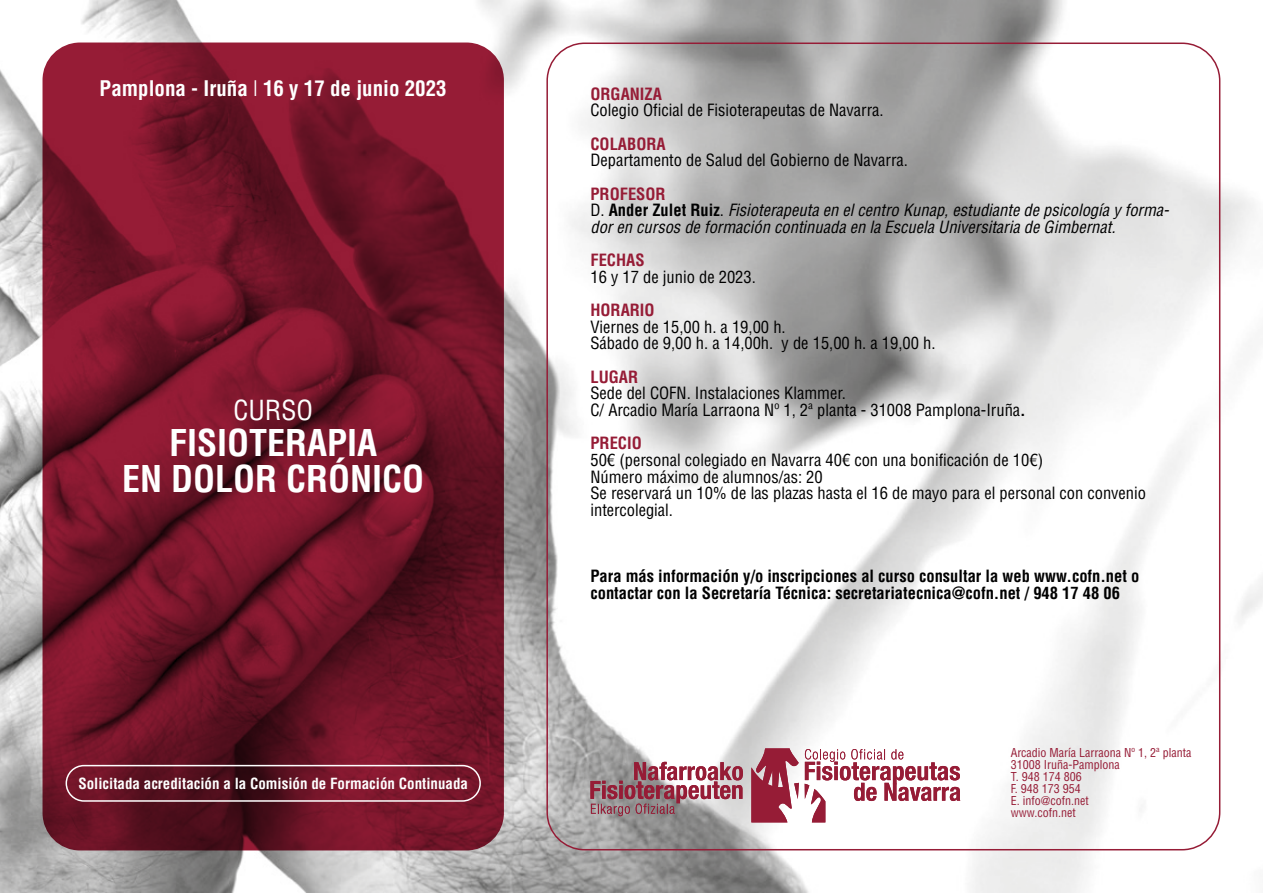
<style>
.page{position:relative;width:1263px;height:893px;background:#fff}
.page>*{position:absolute;margin:0;border:0;box-sizing:border-box;transform-origin:0 0}
.t1{font:700 condensed 36px/36px "Helvetica LT Std";color:#fff;text-align:center}
.t2{font:condensed 27px "Helvetica LT Std";color:#fff}
.t3{font:700 condensed 21px "Helvetica LT Std";color:#fff}
.t4{font:condensed 16.5px/16.5px "Helvetica LT Std";color:#000}
.t5{font:italic condensed 16.5px/16.5px "Helvetica LT Std";color:#000}
.t6{font:700 condensed 16.5px/16.5px "Helvetica LT Std";color:#000}
.t7{font:700 condensed 16.5px "Helvetica LT Std";color:#961c36}
.t8{font:700 condensed 15px "Helvetica LT Std";color:#fff}
.t9{font:condensed 12px/12px "Helvetica LT Std";color:#961c36}
.s1{font-weight:300}
.s2{font-weight:700;font-style:normal;color:#961c36}
.s3{font-style:normal}
.s4{font-weight:700;font-style:normal}
.s5{font-weight:700}
</style>
<div class="page">
<img style="left:0;top:0;width:1263px;height:893px">
<svg style="left:43px;top:43px;width:461px;height:807px;background:#731529"></svg>
<svg style="left:590px;top:748px;width:370px;height:74px"></svg>
<div style="left:66px;top:765px;width:415px;height:37px;border:2px solid #fff;border-radius:18px"></div>
<p class="t3" style="left:100px;top:75px;width:349px">Pamplona - Iruña <span class="s1">I</span> 16 y 17 de junio 2023</p>
<h2 class="t2" style="left:233px;top:393px;width:81px">CURSO</h2>
<h1 class="t1" style="left:122px;top:424px;width:304px">FISIOTERAPIA<br>EN DOLOR CRÓNICO</h1>
<p class="t8" style="left:78px;top:774px;width:391px">Solicitada acreditación a la Comisión de Formación Continuada</p>
<p class="t7" style="left:590px;top:84px;width:73px">ORGANIZA</p>
<p class="t4" style="left:590px;top:102px;width:295px">Colegio Oficial de Fisioterapeutas de Navarra.</p>
<p class="t7" style="left:590px;top:134px;width:77px">COLABORA</p>
<p class="t4" style="left:590px;top:152px;width:319px">Departamento de Salud del Gobierno de Navarra.</p>
<p class="t5" style="left:590px;top:186px;width:580px"><span class="s2">PROFESOR<br></span><span class="s3">D.</span> <span class="s4">Ander Zulet Ruiz</span><span class="s3">.</span> Fisioterapeuta en el centro Kunap, estudiante de psicología y forma&shy;dor en cursos de formación continuada en la Escuela Universitaria de Gimbernat.</p>
<p class="t7" style="left:590px;top:250px;width:56px">FECHAS</p>
<p class="t4" style="left:590px;top:269px;width:167px">16 y 17 de junio de 2023.</p>
<p class="t7" style="left:590px;top:300px;width:66px">HORARIO</p>
<p class="t4" style="left:590px;top:319px;width:347px">Viernes de 15,00 h. a 19,00 h.<br>Sábado de 9,00 h. a 14,00h. y de 15,00 h. a 19,00 h.</p>
<p class="t7" style="left:590px;top:367px;width:49px">LUGAR</p>
<p class="t4" style="left:590px;top:385px;width:437px">Sede del COFN. Instalaciones Klammer.<br>C/ Arcadio María Larraona Nº 1, 2ª planta - 31008 Pamplona-Iruña<span class="s5">.</span></p>
<p class="t7" style="left:590px;top:433px;width:53px">PRECIO</p>
<p class="t4" style="left:590px;top:452px;width:557px">50€ (personal colegiado en Navarra 40€ con una bonificación de 10€)<br>Número máximo de alumnos/as: 20<br>Se reservará un 10% de las plazas hasta el 16 de mayo para el personal con convenio intercolegial.</p>
<p class="t6" style="left:590px;top:568px;width:550px">Para más información y/o inscripciones al curso consultar la web www.cofn.net o contactar con la Secretaría Técnica: secretariatecnica@cofn.net / 948 17 48 06</p>
<p class="t9" style="left:1011px;top:747px;width:182px">Arcadio María Larraona Nº 1, 2ª planta<br>31008 Iruña-Pamplona<br>T. 948 174 806<br>F. 948 173 954<br>E. info@cofn.net<br>www.cofn.net</p>
</div>
